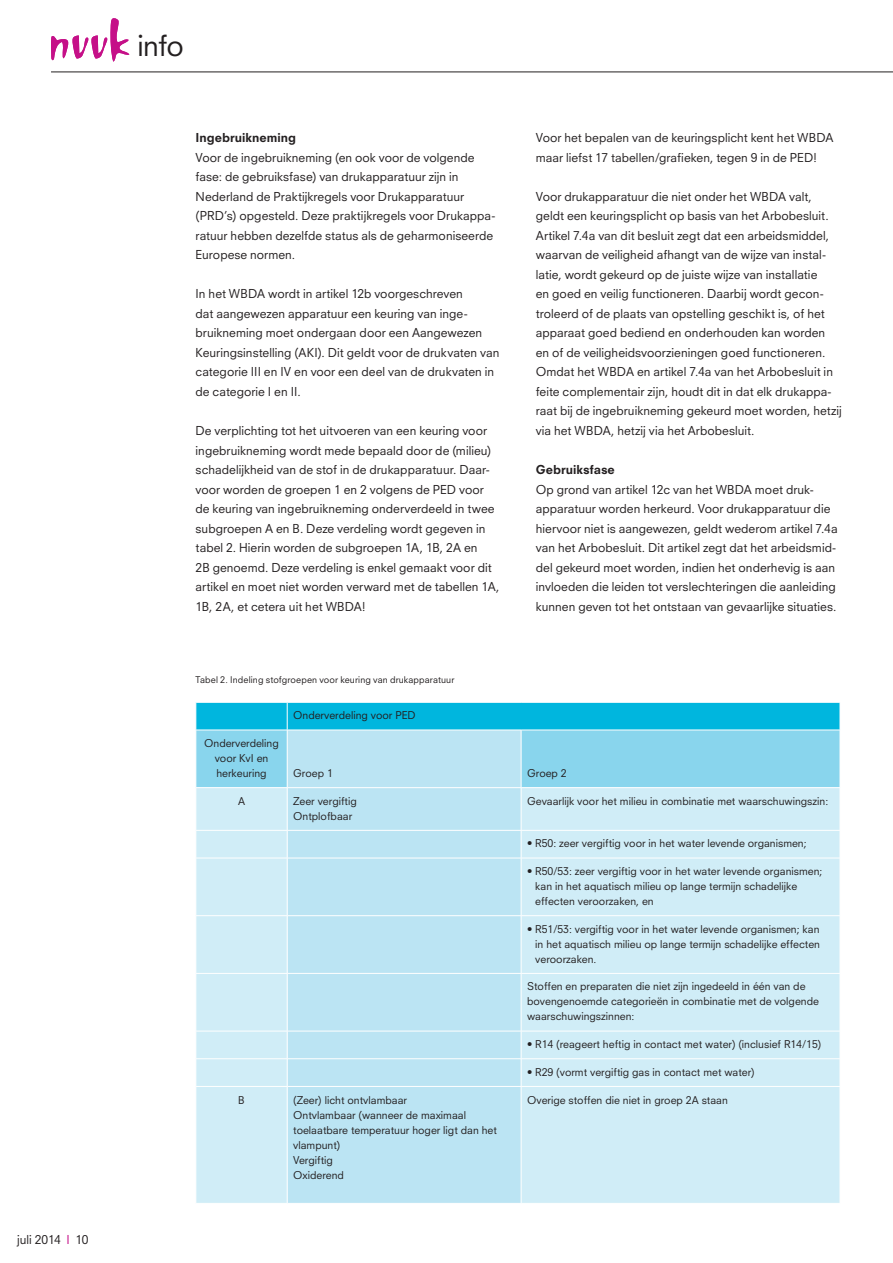
<style>
.page{position:relative;width:893px;height:1263px;background:#fff}
.page>*{position:absolute;margin:0;border:0;box-sizing:border-box;transform-origin:0 0}
.t1{font:28.5px "Neuzeit SLT Std";color:#231f20}
.t2{font:12px/19.5px "Neuzeit SLT Std";letter-spacing:.005em;color:#231f20}
.t3{font:800 12px "Neuzeit SLT Std";color:#231f20}
.t4{font:10.5px/15px "Neuzeit S";color:#231f20}
.t5{font:9px "Neuzeit SLT Std";letter-spacing:.01em;color:#231f20}
.s1{color:#c51088}
</style>
<div class="page">
<svg style="left:197px;top:788px;width:643px;height:415px;background:#c8e9f5"></svg>
<svg style="left:196px;top:702px;width:644px;height:85px;background:#6bcfea"></svg>
<hr style="left:196px;top:730px;width:91px;height:1px;background:#fff">
<hr style="left:196px;top:730px;width:1px;height:57px;background:#fff">
<hr style="left:287px;top:730px;width:234px;height:1px;background:#fff">
<hr style="left:287px;top:730px;width:1px;height:57px;background:#fff">
<hr style="left:521px;top:730px;width:319px;height:1px;background:#fff">
<hr style="left:521px;top:730px;width:1px;height:57px;background:#fff">
<hr style="left:287px;top:788px;width:1px;height:42px;background:#fff">
<hr style="left:521px;top:788px;width:1px;height:42px;background:#fff">
<hr style="left:196px;top:830px;width:91px;height:1px;background:#fff">
<svg style="left:196px;top:831px;width:1px;height:27px"></svg>
<hr style="left:287px;top:830px;width:234px;height:1px;background:#fff">
<svg style="left:287px;top:831px;width:1px;height:27px"></svg>
<hr style="left:521px;top:830px;width:319px;height:1px;background:#fff">
<svg style="left:521px;top:831px;width:1px;height:27px"></svg>
<hr style="left:196px;top:858px;width:91px;height:1px;background:#fff">
<hr style="left:287px;top:858px;width:234px;height:1px;background:#fff">
<hr style="left:287px;top:858px;width:1px;height:57px;background:#fff">
<hr style="left:521px;top:858px;width:319px;height:1px;background:#fff">
<hr style="left:521px;top:858px;width:1px;height:57px;background:#fff">
<hr style="left:196px;top:915px;width:91px;height:1px;background:#fff">
<hr style="left:287px;top:915px;width:234px;height:1px;background:#fff">
<hr style="left:287px;top:916px;width:1px;height:57px;background:#fff">
<hr style="left:521px;top:915px;width:319px;height:1px;background:#fff">
<hr style="left:521px;top:916px;width:1px;height:57px;background:#fff">
<hr style="left:196px;top:973px;width:91px;height:1px;background:#fff">
<hr style="left:287px;top:973px;width:234px;height:1px;background:#fff">
<hr style="left:287px;top:973px;width:1px;height:58px;background:#fff">
<hr style="left:521px;top:973px;width:319px;height:1px;background:#fff">
<hr style="left:521px;top:973px;width:1px;height:58px;background:#fff">
<hr style="left:196px;top:1031px;width:91px;height:1px;background:#fff">
<hr style="left:287px;top:1031px;width:234px;height:1px;background:#fff">
<hr style="left:521px;top:1031px;width:319px;height:1px;background:#fff">
<hr style="left:196px;top:1058px;width:91px;height:1px;background:#fff">
<svg style="left:196px;top:1031px;width:1px;height:55px"></svg>
<hr style="left:287px;top:1058px;width:234px;height:1px;background:#fff">
<svg style="left:287px;top:1031px;width:1px;height:55px"></svg>
<hr style="left:521px;top:1058px;width:319px;height:1px;background:#fff">
<svg style="left:521px;top:1031px;width:1px;height:55px"></svg>
<hr style="left:196px;top:1086px;width:91px;height:1px;background:#fff">
<hr style="left:287px;top:1086px;width:234px;height:1px;background:#fff">
<hr style="left:287px;top:1087px;width:1px;height:116px;background:#fff">
<hr style="left:521px;top:1086px;width:319px;height:1px;background:#fff">
<hr style="left:521px;top:1087px;width:1px;height:116px;background:#fff">
<hr style="left:51px;top:72px;width:842px;height:1px;background:#231f20">
<svg style="left:51px;top:18px;width:78px;height:44px"></svg>
<p class="t2" style="left:17px;top:1229px;width:73px">juli 2014 <span class="s1">I</span> 10</p>
<h1 class="t1" style="left:137px;top:28px;width:48px">info</h1>
<p class="t3" style="left:196px;top:131px;width:102px">I ngebruikneming</p>
<p class="t2" style="left:196px;top:148px;width:301px">Voor de ingebruikneming (en ook voor de volgende fase: de gebruiksfase) van drukapparatuur zijn in Nederland de Praktijkregels voor Drukapparatuur (PRD’s) opgesteld. Deze praktijkregels voor Drukappa&shy;ratuur hebben dezelfde status als de geharmoniseerde Europese normen.</p>
<p class="t2" style="left:196px;top:284px;width:305px">In het WBDA wordt in artikel 12b voorgeschreven<br>dat aangewezen apparatuur een keuring van inge&shy;bruikneming moet ondergaan door een Aangewezen Keuringsinstelling (AKI). Dit geldt voor de drukvaten van categorie III en IV en voor een deel van de drukvaten in de categorie I en II.</p>
<p class="t2" style="left:196px;top:421px;width:306px">De verplichting tot het uitvoeren van een keuring voor ingebruikneming wordt mede bepaald door de (milieu) schadelijkheid van de stof in de drukapparatuur. Daar&shy;voor worden de groepen 1 en 2 volgens de PED voor de keuring van ingebruikneming onderverdeeld in twee subgroepen A en B. Deze verdeling wordt gegeven in tabel 2. Hierin worden de subgroepen 1A, 1B, 2A en<br>2B genoemd. Deze verdeling is enkel gemaakt voor dit artikel en moet niet worden verward met de tabellen 1A, 1B, 2A, et cetera uit het WBDA!</p>
<p class="t5" style="left:196px;top:674px;width:260px">Tabel 2. Indeling stofgroepen voor keuring van drukapparatuur</p>
<p class="t4" style="left:293px;top:708px;width:124px">Onderverdeling voor PED</p>
<p class="t2" style="left:536px;top:128px;width:299px">Voor het bepalen van de keuringsplicht kent het WBDA maar liefst 17 tabellen/grafieken, tegen 9 in de PED!</p>
<p class="t2" style="left:536px;top:187px;width:307px">Voor drukapparatuur die niet onder het WBDA valt, geldt een keuringsplicht op basis van het Arbobesluit.<br>Artikel 7.4a van dit besluit zegt dat een arbeidsmiddel, waarvan de veiligheid afhangt van de wijze van instal&shy;latie, wordt gekeurd op de juiste wijze van installatie<br>en goed en veilig functioneren. Daarbij wordt gecon&shy;troleerd of de plaats van opstelling geschikt is, of het apparaat goed bediend en onderhouden kan worden en of de veiligheidsvoorzieningen goed functioneren.<br>Omdat het WBDA en artikel 7.4a van het Arbobesluit in feite complementair zijn, houdt dit in dat elk drukappa&shy;raat bij de ingebruikneming gekeurd moet worden, hetzij via het WBDA, hetzij via het Arbobesluit.</p>
<p class="t3" style="left:536px;top:462px;width:81px">Gebruiksfase</p>
<p class="t2" style="left:536px;top:479px;width:303px">Op grond van artikel 12c van het WBDA moet druk&shy;apparatuur worden herkeurd. Voor drukapparatuur die hiervoor niet is aangewezen, geldt wederom artikel 7.4a van het Arbobesluit. Dit artikel zegt dat het arbeidsmid&shy;del gekeurd moet worden, indien het onderhevig is aan invloeden die leiden tot verslechteringen die aanleiding kunnen geven tot het ontstaan van gevaarlijke situaties.</p>
<p class="t4" style="left:204px;top:735px;width:76px;text-align:center">Onderverdeling voor KvI en herkeuring</p>
<p class="t4" style="left:293px;top:765px;width:41px">Groep 1</p>
<p class="t4" style="left:527px;top:765px;width:41px">Groep 2</p>
<p class="t4" style="left:238px;top:793px;width:9px">A</p>
<p class="t4" style="left:293px;top:793px;width:65px">Zeer vergiftig<br>Ontplofbaar</p>
<p class="t4" style="left:527px;top:793px;width:303px">Gevaarlijk voor het milieu in combinatie met waarschuwingszin:</p>
<p class="t4" style="left:527px;top:836px;width:281px">• R50: zeer vergiftig voor in het water levende organismen;</p>
<p class="t4" style="left:535px;top:864px;width:289px;text-indent:-8px">• R50/53: zeer vergiftig voor in het water levende organismen; kan in het aquatisch milieu op lange termijn schadelijke effecten veroorzaken, en</p>
<p class="t4" style="left:535px;top:921px;width:286px;text-align:justify;text-indent:-8px">• R51/53: vergiftig voor in het water levende organismen; kan in het aquatisch milieu op lange termijn schadelijke effecten veroorzaken.</p>
<p class="t4" style="left:527px;top:979px;width:293px">Stoffen en preparaten die niet zijn ingedeeld in één van de bovengenoemde categorieën in combinatie met de volgende waarschuwingszinnen:</p>
<p class="t4" style="left:527px;top:1037px;width:296px">• R14 (reageert heftig in contact met water) (inclusief R14/15)</p>
<p class="t4" style="left:527px;top:1064px;width:229px">• R29 (vormt vergiftig gas in contact met water)</p>
<p class="t4" style="left:238px;top:1092px;width:8px">B</p>
<p class="t4" style="left:293px;top:1092px;width:205px">(Zeer) licht ontvlambaar<br>Ontvlambaar (wanneer de maximaal toelaatbare temperatuur hoger ligt dan het vlampunt)<br>Vergiftig<br>Oxiderend</p>
<p class="t4" style="left:527px;top:1092px;width:202px">Overige stoffen die niet in groep 2A staan</p>
</div>
